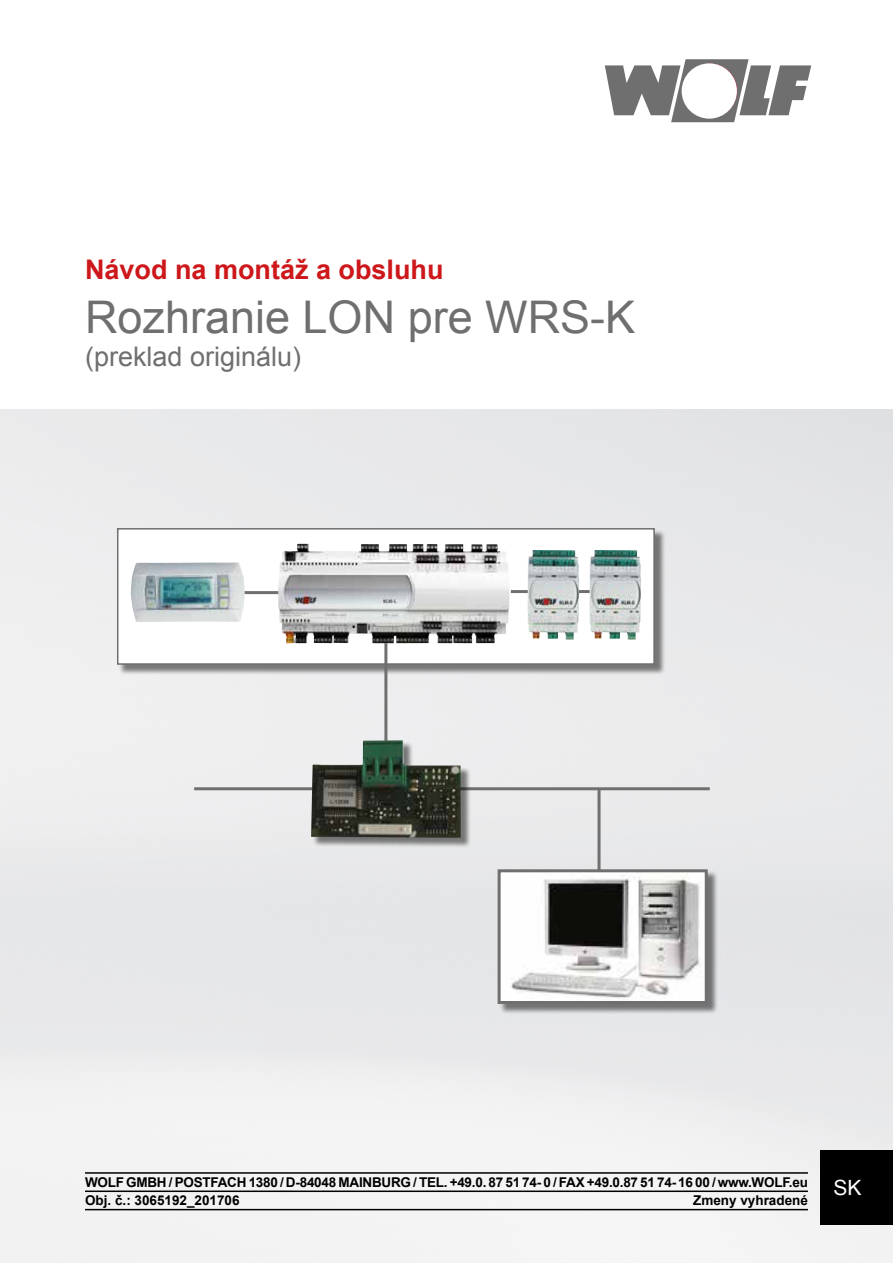
<style>
.page{position:relative;width:893px;height:1263px;background:#fff}
.page>*{position:absolute;margin:0;border:0;box-sizing:border-box;transform-origin:0 0}
.t1{font:45px "Arial";color:#706f6f}
.t2{font:700 27px "Arial";color:#cd171a}
.t3{font:27px "Arial";color:#706f6f}
.t4{font:21px "Arial";color:#fff}
.t5{font:700 13.5px/18.3px "Arial";letter-spacing:-.015em;color:#000}
</style>
<div class="page">
<svg style="left:605px;top:59px;width:206px;height:63px"></svg>
<img style="left:0;top:410px;width:893px;height:853px">
<hr style="left:85px;top:1172px;width:723px;height:2px;background:#000">
<hr style="left:85px;top:1190px;width:723px;height:2px;background:#000">
<hr style="left:85px;top:1209px;width:723px;height:1px;background:#000">
<div style="left:821px;top:1150px;width:72px;height:75px;background:#000"></div>
<div style="left:682px;top:63px;width:55px;height:56px;background:#fff;border-radius:50%"></div>
<div style="left:118px;top:529px;width:547px;height:146px;background:#000;opacity:.5"></div>
<svg style="left:117px;top:528px;width:538px;height:137px"></svg>
<hr style="left:194px;top:787px;width:516px;height:3px;background:#706f6f">
<hr style="left:384px;top:635px;width:3px;height:128px;background:#706f6f">
<div style="left:312px;top:742px;width:159px;height:107px;background:#000;opacity:.5"></div>
<img style="left:311px;top:740px;width:150px;height:98px">
<hr style="left:597px;top:788px;width:3px;height:83px;background:#706f6f">
<div style="left:499px;top:871px;width:219px;height:143px;background:#000;opacity:.5"></div>
<img style="left:502px;top:873px;width:202px;height:127px">
<div style="left:498px;top:869px;width:210px;height:135px;border:3px solid #706f6f"></div>
<hr style="left:239px;top:591px;width:46px;height:3px;background:#706f6f">
<hr style="left:511px;top:590px;width:85px;height:3px;background:#706f6f">
<img style="left:528px;top:550px;width:51px;height:90px">
<img style="left:131px;top:562px;width:114px;height:60px">
<img style="left:590px;top:550px;width:51px;height:90px">
<img style="left:278px;top:544px;width:56px;height:100px">
<h2 class="t2" style="left:85px;top:252px;width:360px">Návod na montáž a obsluhu</h2>
<h1 class="t1" style="left:85px;top:288px;width:552px">Rozhranie LON pre WRS-K</h1>
<h2 class="t3" style="left:85px;top:339px;width:218px">(preklad originálu)</h2>
<p class="t5" style="left:85px;top:1173px;width:724px">WOLF GMBH / POSTFACH 1380 / D-84048 MAINBURG / TEL. +49.0. 87 51 74- 0 / FAX +49.0.87 51 74- 16 00 / www.WOLF.eu<br>Obj. č.: 3065192_201706</p>
<p class="t5" style="left:693px;top:1192px;width:116px">Zmeny vyhradené</p>
<h3 class="t4" style="left:833px;top:1174px;width:30px">SK</h3>
</div>
